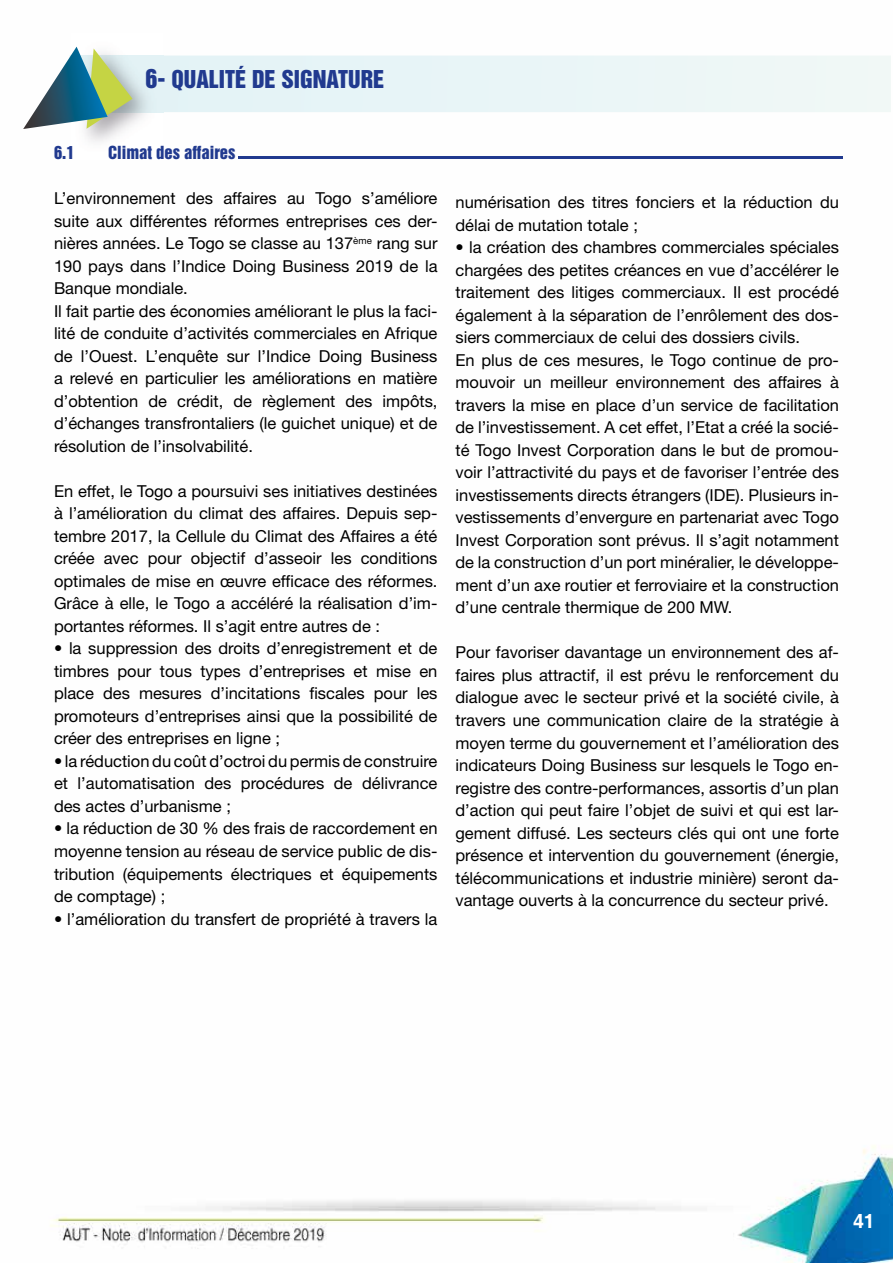
<style>
.page{position:relative;width:893px;height:1263px;background:#fff}
.page>*{position:absolute;margin:0;border:0;box-sizing:border-box;transform-origin:0 0}
.t1{font:22.5px "Helvetica Inserat";color:#213a8f}
.t2{font:700 19.5px "Helvetica";color:#fff}
.t3{font:16.5px/22.5px "Helvetica Neue LT Std";color:#000;text-align:justify}
.t4{font:16.5px "Helvetica Inserat";color:#213a8f}
.s1{font-size:24px}
</style>
<div class="page">
<img style="left:50px;top:55px;width:843px;height:1208px">
<div style="left:163px;top:56px;width:728px;height:56px;background:#e9f5f6"></div>
<img style="left:70px;top:46px;width:93px;height:114px">
<img style="left:133px;top:56px;width:30px;height:56px">
<svg style="left:23px;top:47px;width:110px;height:82px"></svg>
<hr style="left:238px;top:156px;width:604px;height:2px;background:#213a8f">
<h1 class="t1" style="left:145px;top:66px;width:240px"><span class="s1">6-</span> QUALITÉ DE SIGNATURE</h1>
<p class="t4" style="left:54px;top:143px;width:22px">6.1</p>
<p class="t4" style="left:108px;top:143px;width:129px">Climat des affaires</p>
<p class="t3" style="left:54px;top:187px;width:385px;text-align:left">L’environnement des affaires au Togo s’améliore suite aux différentes réformes entreprises ces der&shy;nières années. Le Togo se classe au 137<sup>ème</sup> rang sur 190 pays dans l’Indice Doing Business 2019 de la Banque mondiale.<br>Il fait partie des économies améliorant le plus la faci&shy;lité de conduite d’activités commerciales en Afrique de l’Ouest. L’enquête sur l’Indice Doing Business a relevé en particulier les améliorations en matière d’obtention de crédit, de règlement des impôts, d’échanges transfrontaliers (le guichet unique) et de résolution de l’insolvabilité.</p>
<p class="t3" style="left:54px;top:479px;width:385px">En effet, le Togo a poursuivi ses initiatives destinées à l’amélioration du climat des affaires. Depuis sep&shy;tembre 2017, la Cellule du Climat des Affaires a été créée avec pour objectif d’asseoir les conditions optimales de mise en œuvre efficace des réformes.<br>Grâce à elle, le Togo a accéléré la réalisation d’im&shy;portantes réformes. Il s’agit entre autres de :</p>
<p class="t3" style="left:54px;top:637px;width:385px">• la suppression des droits d’enregistrement et de timbres pour tous types d’entreprises et mise en place des mesures d’incitations fiscales pour les promoteurs d’entreprises ainsi que la possibilité de créer des entreprises en ligne ;</p>
<p class="t3" style="left:54px;top:750px;width:385px">• la réduction du coût d’octroi du permis de construire et l’automatisation des procédures de délivrance des actes d’urbanisme ;</p>
<p class="t3" style="left:54px;top:817px;width:385px">• la réduction de 30 % des frais de raccordement en moyenne tension au réseau de service public de dis&shy;tribution (équipements électriques et équipements de comptage) ;</p>
<p class="t3" style="left:54px;top:907px;width:385px">• l’amélioration du transfert de propriété à travers la</p>
<p class="t3" style="left:455px;top:191px;width:385px">numérisation des titres fonciers et la réduction du délai de mutation totale ;</p>
<p class="t3" style="left:455px;top:236px;width:385px;text-align:left">• la création des chambres commerciales spéciales chargées des petites créances en vue d’accélérer le traitement des litiges commerciaux. Il est procédé également à la séparation de l’enrôlement des dos&shy;siers commerciaux de celui des dossiers civils.<br>En plus de ces mesures, le Togo continue de pro&shy;mouvoir un meilleur environnement des affaires à travers la mise en place d’un service de facilitation de l’investissement. A cet effet, l’Etat a créé la socié&shy;té Togo Invest Corporation dans le but de promou&shy;voir l’attractivité du pays et de favoriser l’entrée des investissements directs étrangers (IDE). Plusieurs in&shy;vestissements d’envergure en partenariat avec Togo Invest Corporation sont prévus. Il s’agit notamment de la construction d’un port minéralier, le développe&shy;ment d’un axe routier et ferroviaire et la construction d’une centrale thermique de 200 MW.</p>
<p class="t3" style="left:455px;top:641px;width:385px">Pour favoriser davantage un environnement des af&shy;faires plus attractif, il est prévu le renforcement du dialogue avec le secteur privé et la société civile, à travers une communication claire de la stratégie à moyen terme du gouvernement et l’amélioration des indicateurs Doing Business sur lesquels le Togo en&shy;registre des contre-performances, assortis d’un plan d’action qui peut faire l’objet de suivi et qui est lar&shy;gement diffusé. Les secteurs clés qui ont une forte présence et intervention du gouvernement (énergie, télécommunications et industrie minière) seront da&shy;vantage ouverts à la concurrence du secteur privé.</p>
<p class="t2" style="left:853px;top:1209px;width:23px">41</p>
</div>
